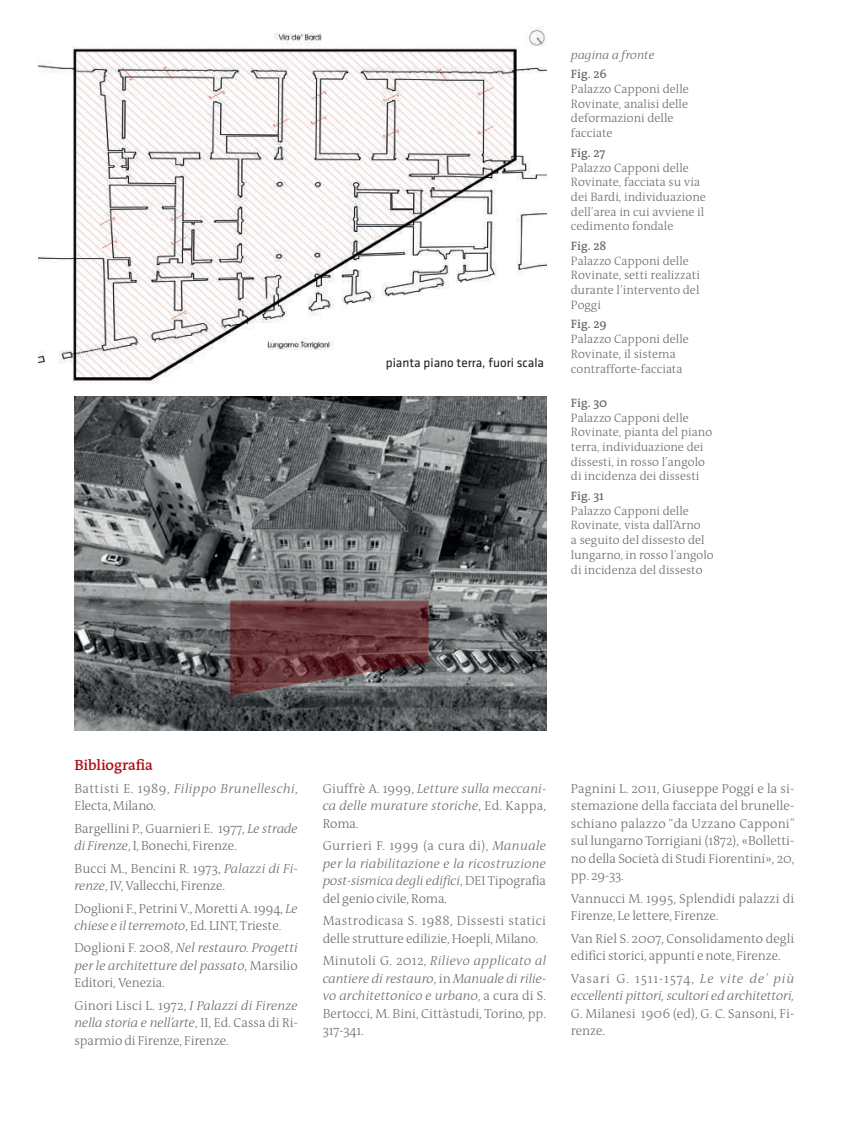
<style>
.page{position:relative;width:844px;height:1141px;background:#fff}
.page>*{position:absolute;margin:0;border:0;box-sizing:border-box;transform-origin:0 0}
.t1{font:600 14.88px "The Antiqua B6";letter-spacing:-.01em;color:#b00d15}
.t2{font:300 13.12px/17.5px "The Antiqua B3";letter-spacing:-.01em;color:#6c6d70}
.t3{font:italic 300 13.12px/17.5px "The Antiqua B3 i";color:#6c6d70}
.t4{font:300 13.12px/22.4px "The Antiqua B3";letter-spacing:.025em;color:#6c6d70}
.t5{font:300 13.12px/22.4px "The Antiqua B3";letter-spacing:.03em;color:#6c6d70}
.t6{font:italic 300 13.12px "The Antiqua B3 i";letter-spacing:.03em;color:#6c6d70}
.t7{font:300 13.12px "The Antiqua B3";letter-spacing:.06em;color:#6c6d70}
.t8{font:13.12px "Klavika";color:#231f20}
.t9{font:300 12.25px/14.7px "The Antiqua B3";color:#6c6d70}
.t10{font:600 12.25px "The Antiqua B6";color:#6c6d70}
.t11{font:italic 300 12.25px "The Antiqua B3 i";color:#6c6d70}
.s1{font-family:"The Antiqua B3";font-style:normal}
.s2{font-family:"The Antiqua B3 i";font-style:italic}
</style>
<div class="page">
<img style="left:74px;top:396px;width:472px;height:334px">
<img style="left:39px;top:27px;width:507px;height:357px">
<p class="t8" style="left:386px;top:355px;width:160px">pianta piano terra, fuori scala</p>
<p class="t11" style="left:570px;top:48px;width:85px">pagina a fronte</p>
<p class="t10" style="left:570px;top:68px;width:37px">Fig. 26</p>
<p class="t9" style="left:570px;top:82px;width:119px">Palazzo Capponi delle<br>Rovinate, analisi delle deformazioni delle facciate</p>
<p class="t10" style="left:570px;top:146px;width:36px">Fig. 27</p>
<p class="t9" style="left:570px;top:161px;width:136px">Palazzo Capponi delle<br>Rovinate, facciata su via dei Bardi, individuazione dell’area in cui avviene il cedimento fondale</p>
<p class="t10" style="left:570px;top:239px;width:37px">Fig. 28</p>
<p class="t9" style="left:570px;top:254px;width:130px">Palazzo Capponi delle<br>Rovinate, setti realizzati durante l’intervento del<br>Poggi</p>
<p class="t10" style="left:570px;top:318px;width:37px">Fig. 29</p>
<p class="t9" style="left:570px;top:332px;width:119px">Palazzo Capponi delle<br>Rovinate, il sistema contrafforte-facciata</p>
<p class="t10" style="left:570px;top:396px;width:38px">Fig. 30</p>
<p class="t9" style="left:570px;top:411px;width:143px">Palazzo Capponi delle<br>Rovinate, pianta del piano terra, individuazione dei dissesti, in rosso l’angolo di incidenza dei dissesti</p>
<p class="t10" style="left:570px;top:489px;width:35px">Fig. 31</p>
<p class="t9" style="left:570px;top:504px;width:144px">Palazzo Capponi delle<br>Rovinate, vista dall’Arno<br>a seguito del dissesto del lungarno, in rosso l’angolo di incidenza del dissesto</p>
<p class="t1" style="left:74px;top:757px;width:80px">Bibliografia</p>
<p class="t6" style="left:74px;top:781px;width:225px"><span class="s1">Battisti E. 1989,</span> Filippo Brunelleschi<span class="s1">,</span></p>
<p class="t2" style="left:74px;top:795px;width:225px;line-height:22.4px">Electa, Milano.<br>Bargellini P., Guarnieri E. 1977, <span class="s2">Le strade</span></p>
<p class="t2" style="left:74px;top:835px;width:225px;line-height:22.4px"><span class="s2">di Firenze</span>, I, Bonechi, Firenze.<br>Bucci M., Bencini R. 1973, <span class="s2">Palazzi di Fi-</span></p>
<p class="t2" style="left:74px;top:875px;width:225px;line-height:22.4px"><span class="s2">renze</span>, IV, Vallecchi, Firenze.<br>Doglioni F., Petrini V., Moretti A. 1994, <span class="s2">Le</span></p>
<p class="t3" style="left:74px;top:915px;width:225px;line-height:22.4px">chiese e il terremoto<span class="s1">, Ed. LINT, Trieste.<br>Doglioni F. 2008,</span> Nel restauro. Progetti</p>
<p class="t3" style="left:74px;top:957px;width:225px">per le architetture del passato<span class="s1">, Marsilio</span></p>
<p class="t2" style="left:74px;top:972px;width:225px;line-height:22.4px">Editori, Venezia.<br>Ginori Lisci L. 1972, <span class="s2">I Palazzi di Firenze</span></p>
<p class="t3" style="left:74px;top:1015px;width:225px">nella storia e nell’arte<span class="s1">, II, Ed. Cassa di Ri-</span></p>
<p class="t2" style="left:74px;top:1032px;width:156px">sparmio di Firenze, Firenze.</p>
<p class="t3" style="left:322px;top:780px;width:225px"><span class="s1">Giuffrè A. 1999,</span> Letture sulla meccani&shy;ca delle murature storiche<span class="s1">, Ed. Kappa,</span></p>
<p class="t5" style="left:322px;top:813px;width:225px">Roma.<br>Gurrieri F. 1999 (a cura di), <span class="s2">Manuale</span></p>
<p class="t3" style="left:322px;top:855px;width:225px">per la riabilitazione e la ricostruzione post-sismica degli edifici<span class="s1">, DEI Tipografia</span></p>
<p class="t4" style="left:322px;top:888px;width:225px">del genio civile, Roma.<br>Mastrodicasa S. 1988, Dissesti statici</p>
<p class="t2" style="left:322px;top:930px;width:217px">delle strutture edilizie, Hoepli, Milano.</p>
<p class="t3" style="left:322px;top:952px;width:225px;text-align:justify"><span class="s1">Minutoli G. 2012,</span> Rilievo applicato al cantiere di restauro<span class="s1">, in</span> Manuale di rilie&shy;vo architettonico e urbano<span class="s1">, a cura di S.</span></p>
<p class="t2" style="left:322px;top:1005px;width:225px">Bertocci, M. Bini, Cittàstudi, Torino, pp.<br>317-341.</p>
<p class="t2" style="left:570px;top:780px;width:225px;text-align:justify">Pagnini L. 2011, Giuseppe Poggi e la si&shy;stemazione della facciata del brunelle&shy;schiano palazzo “da Uzzano Capponi” sul lungarno Torrigiani (1872), «Bolletti&shy;no della Società di Studi Fiorentini», 20, pp. 29-33.</p>
<p class="t2" style="left:570px;top:890px;width:225px">Vannucci M. 1995, Splendidi palazzi di<br>Firenze, Le lettere, Firenze.</p>
<p class="t2" style="left:570px;top:930px;width:225px">Van Riel S. 2007, Consolidamento degli edifici storici, appunti e note, Firenze.</p>
<p class="t7" style="left:570px;top:971px;width:225px">Vasari G. 1511-1574, <span class="s2">Le vite de’ più</span></p>
<p class="t3" style="left:570px;top:987px;width:225px">eccellenti pittori, scultori ed architettori,</p>
<p class="t2" style="left:570px;top:1005px;width:225px">G. Milanesi 1906 (ed), G. C. Sansoni, Fi&shy;renze.</p>
</div>
